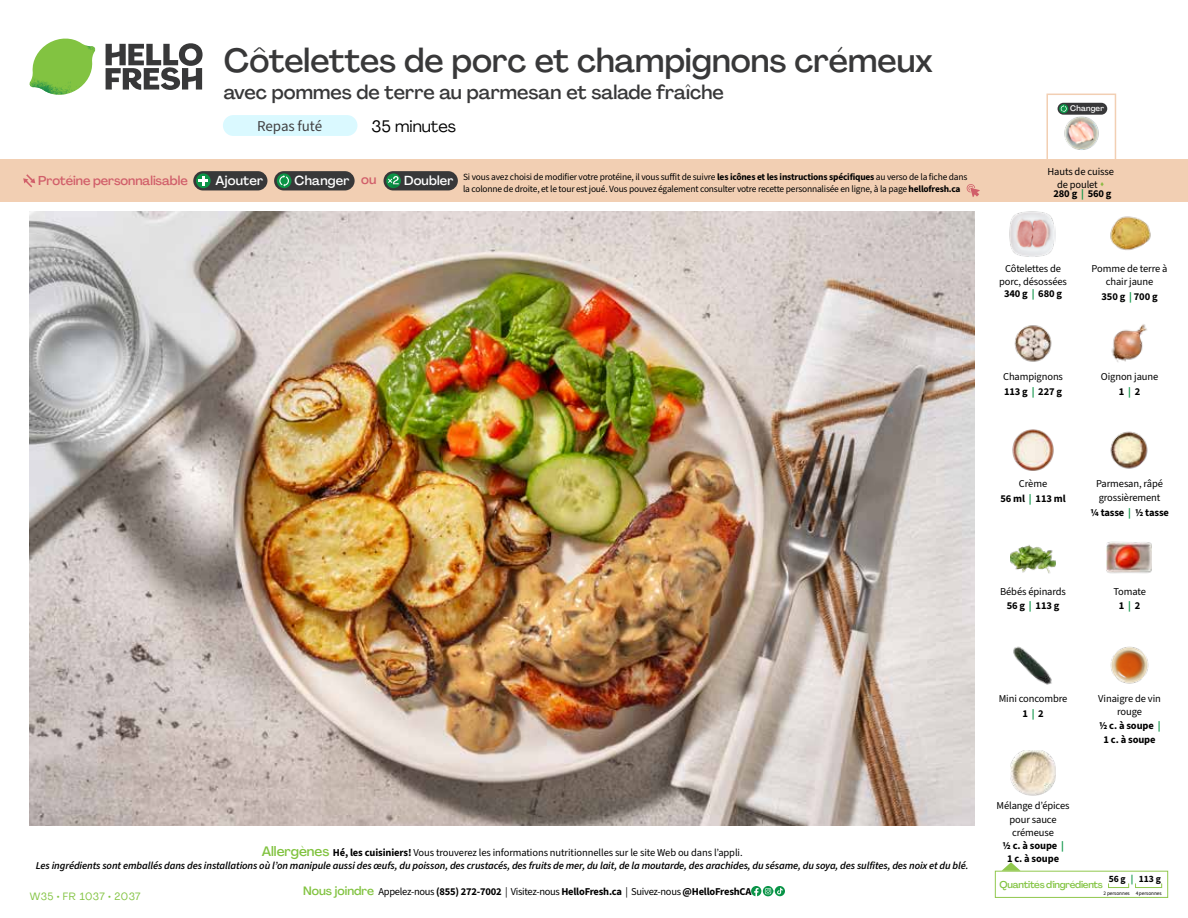
<style>
.page{position:relative;width:1188px;height:918px;background:#fff}
.page>*{position:absolute;margin:0;border:0;box-sizing:border-box;transform-origin:0 0}
.t1{font:500 33px "Agrandir";color:#383839}
.t2{font:500 19.5px "Agrandir";color:#383839}
.t3{font:16.5px "Agrandir";color:#000}
.t4{font:15px "Source Sans 3";letter-spacing:-.01em;color:#414042}
.t5{font:500 12.9px "Agrandir";letter-spacing:.015em;color:#fff}
.t6{font:500 12.75px "Agrandir";letter-spacing:-.005em;color:#d15f6a}
.t7{font:italic 600 10.5px/13.5px "Source Sans 3";letter-spacing:-.01em;color:#000;text-align:center}
.t8{font:10.5px/13.5px "Source Sans 3";letter-spacing:-.01em;color:#000;text-align:center}
.t9{font:700 10.5px/13.6px "Source Sans 3";letter-spacing:-.01em;color:#000;text-align:center}
.t10{font:10.5px "Agrandir";letter-spacing:.05em;color:#82c341}
.t11{font:500 9.75px "Agrandir";letter-spacing:-.025em;color:#82c341}
.t12{font:700 9.6px "Source Sans 3";color:#000}
.t13{font:9.45px/12px "Source Sans 3";letter-spacing:-.02em;color:#000}
.t14{font:500 7.95px "Agrandir";letter-spacing:.02em;color:#fff}
.t15{font:5.25px "Source Sans 3";letter-spacing:-.01em;color:#000}
.s1{color:#d15f6a}
.s2{color:#8cba42}
.s3{color:#0b9446}
.s4{font-weight:700}
.s5{font-weight:700;color:#0b9446}
.s6{font-weight:400}
.s7{font-family:"Agrandir";font-weight:500;font-style:normal;font-size:13.5px;color:#82c341}
.s8{font-weight:700;font-style:normal}
.s9{font-weight:400;font-style:normal}
.s10{font-family:"Agrandir";font-weight:500;font-size:12px;color:#82c341}
</style>
<div class="page">
<svg style="left:106px;top:43px;width:97px;height:47px"></svg>
<svg style="left:34px;top:39px;width:59px;height:38px"></svg>
<img style="left:65px;top:39px;width:30px;height:25px">
<img style="left:33px;top:60px;width:56px;height:10px">
<img style="left:29px;top:64px;width:58px;height:31px">
<img style="left:64px;top:70px;width:25px;height:24px">
<img style="left:30px;top:211px;width:945px;height:615px">
<svg style="left:775px;top:886px;width:10px;height:10px"></svg>
<svg style="left:751px;top:886px;width:32px;height:10px"></svg>
<svg style="left:1002px;top:862px;width:19px;height:9px"></svg>
<div style="left:995px;top:871px;width:173px;height:27px;border:1px solid #91c84e"></div>
<div style="left:1108px;top:883px;width:21px;height:5px;border:1px solid #91c84e"></div>
<div style="left:1135px;top:883px;width:27px;height:5px;border:1px solid #91c84e"></div>
<img style="left:1014px;top:325px;width:38px;height:37px">
<img style="left:1111px;top:324px;width:36px;height:38px">
<img style="left:1012px;top:429px;width:42px;height:42px">
<img style="left:1110px;top:431px;width:38px;height:38px">
<img style="left:1011px;top:545px;width:45px;height:29px">
<img style="left:1106px;top:541px;width:46px;height:33px">
<img style="left:1013px;top:646px;width:39px;height:39px">
<img style="left:1011px;top:750px;width:45px;height:46px">
<img style="left:1110px;top:216px;width:41px;height:34px">
<img style="left:1010px;top:212px;width:45px;height:45px">
<img style="left:1110px;top:646px;width:39px;height:38px">
<div style="left:0;top:160px;width:1188px;height:42px;background:#f2cfb3"></div>
<svg style="left:23px;top:174px;width:12px;height:13px"></svg>
<div style="left:384px;top:171px;width:74px;height:19px;background:#383839;border-radius:10px"></div>
<svg style="left:386px;top:173px;width:15px;height:15px"></svg>
<div style="left:389px;top:180px;width:11px;height:11px;background:#000;opacity:.35"></div>
<svg style="left:387px;top:176px;width:12px;height:8px"></svg>
<div style="left:274px;top:171px;width:81px;height:19px;background:#383839;border-radius:10px"></div>
<svg style="left:277px;top:173px;width:15px;height:15px"></svg>
<svg style="left:279px;top:175px;width:10px;height:12px"></svg>
<div style="left:193px;top:171px;width:74px;height:19px;background:#383839;border-radius:10px"></div>
<svg style="left:196px;top:173px;width:15px;height:15px"></svg>
<svg style="left:198px;top:176px;width:10px;height:10px"></svg>
<svg style="left:967px;top:184px;width:13px;height:13px"></svg>
<div style="left:1046px;top:94px;width:70px;height:69px;border:2px solid #f2cfb3"></div>
<img style="left:1061px;top:114px;width:38px;height:36px">
<div style="left:1058px;top:103px;width:49px;height:12px;background:#383839;border-radius:6px"></div>
<svg style="left:1059px;top:104px;width:9px;height:9px"></svg>
<svg style="left:1061px;top:105px;width:6px;height:7px"></svg>
<div style="left:223px;top:115px;width:134px;height:21px;background:#daf9ff;border-radius:10px"></div>
<h1 class="t1" style="left:224px;top:40px;width:711px">Côtelettes de porc et champignons crémeux</h1>
<h2 class="t2" style="left:224px;top:80px;width:502px">avec pommes de terre au parmesan et salade fraîche</h2>
<h3 class="t3" style="left:372px;top:116px;width:86px">35 minutes</h3>
<h3 class="t4" style="left:257px;top:116px;width:67px">Repas futé</h3>
<p class="t14" style="left:1070px;top:103px;width:35px">Changer</p>
<p class="t6" style="left:38px;top:173px;width:151px">Protéine personnalisable</p>
<p class="t5" style="left:216px;top:172px;width:49px">Ajouter</p>
<p class="t5" style="left:295px;top:172px;width:83px">Changer <span class="s1">ou</span></p>
<p class="t5" style="left:404px;top:172px;width:51px">Doubler</p>
<p class="t8" style="left:1048px;top:164px;width:68px">Hauts de cuisse de poulet <span class="s2">▲</span></p>
<p class="t9" style="left:1053px;top:187px;width:60px">280 g <span class="s3">|</span> 560 g</p>
<p class="t13" style="left:463px;top:171px;width:506px">Si vous avez choisi de modifier votre protéine, il vous suffit de suivre <span class="s4">les icônes et les instructions spécifiques</span> au verso de la fiche dans la colonne de droite, et le tour est joué. Vous pouvez également consulter votre recette personnalisée en ligne, à la page <span class="s4">hellofresh.ca</span></p>
<p class="t8" style="left:999px;top:261px;width:69px">Côtelettes de porc, désossées</p>
<p class="t9" style="left:1004px;top:286px;width:60px">340 g <span class="s3">|</span> 680 g</p>
<p class="t8" style="left:1092px;top:261px;width:77px">Pomme de terre à chair jaune</p>
<p class="t9" style="left:1101px;top:290px;width:58px">350 g <span class="s3">|</span> 700 g</p>
<p class="t8" style="left:1003px;top:369px;width:61px;line-height:14.9px;text-align:left">Champignons<br><span class="s4">113 g</span> <span class="s5">|</span> <span class="s4">227 g</span></p>
<p class="t8" style="left:1101px;top:369px;width:59px;line-height:14.9px">Oignon jaune<br><span class="s4">1</span> <span class="s5">|</span> <span class="s4">2</span></p>
<p class="t9" style="left:1000px;top:476px;width:67px;line-height:14.9px"><span class="s6">Crème<br></span>56 ml <span class="s3">|</span> 113 ml</p>
<p class="t8" style="left:1096px;top:477px;width:68px;text-align:left">Parmesan, râpé grossièrement</p>
<p class="t9" style="left:1090px;top:505px;width:80px">1/4 tasse <span class="s3">|</span> 1/2 tasse</p>
<p class="t8" style="left:1000px;top:584px;width:67px;line-height:14.9px">Bébés épinards<br><span class="s4">56 g</span> <span class="s5">|</span> <span class="s4">113 g</span></p>
<p class="t8" style="left:1113px;top:584px;width:34px;line-height:14.9px">Tomate<br><span class="s4">1</span> <span class="s5">|</span> <span class="s4">2</span></p>
<p class="t7" style="left:36px;top:845px;width:934px"><span class="s7">Allergènes</span> <span class="s8">Hé, les cuisiniers!</span> <span class="s9">Vous trouverez les informations nutritionnelles sur le site Web ou dans l’appli.<br></span>Les ingrédients sont emballés dans des installations où l’on manipule aussi des œufs, du poisson, des crustacés, des fruits de mer, du lait, de la moutarde, des arachides, du sésame, du soya, des sulfites, des noix et du blé.</p>
<p class="t10" style="left:30px;top:890px;width:112px">W35 • FR 1037 • 2037</p>
<p class="t9" style="left:303px;top:885px;width:450px"><span class="s10">Nous joindre</span> <span class="s6">Appelez-nous</span> (855) 272-7002 <span class="s6">| Visitez-nous</span> HelloFresh.ca <span class="s6">| Suivez-nous</span> @HelloFreshCA</p>
<p class="t8" style="left:999px;top:691px;width:70px;line-height:14.9px">Mini concombre<br><span class="s4">1</span> <span class="s5">|</span> <span class="s4">2</span></p>
<p class="t9" style="left:1098px;top:692px;width:64px"><span class="s6">Vinaigre de vin rouge<br></span>1/2 c. à soupe <span class="s3">|<br></span>1 c. à soupe</p>
<p class="t8" style="left:997px;top:799px;width:75px">Mélange d’épices pour sauce crémeuse</p>
<p class="t9" style="left:1002px;top:838px;width:63px">1/2 c. à soupe <span class="s3">|<br></span>1 c. à soupe</p>
<p class="t12" style="left:1109px;top:872px;width:54px">56 g <span class="s3">|</span> 113 g</p>
<p class="t15" style="left:1103px;top:890px;width:60px">2 personnes 4 personnes</p>
<p class="t11" style="left:1000px;top:878px;width:105px">Quantités d'ingrédients</p>
</div>
